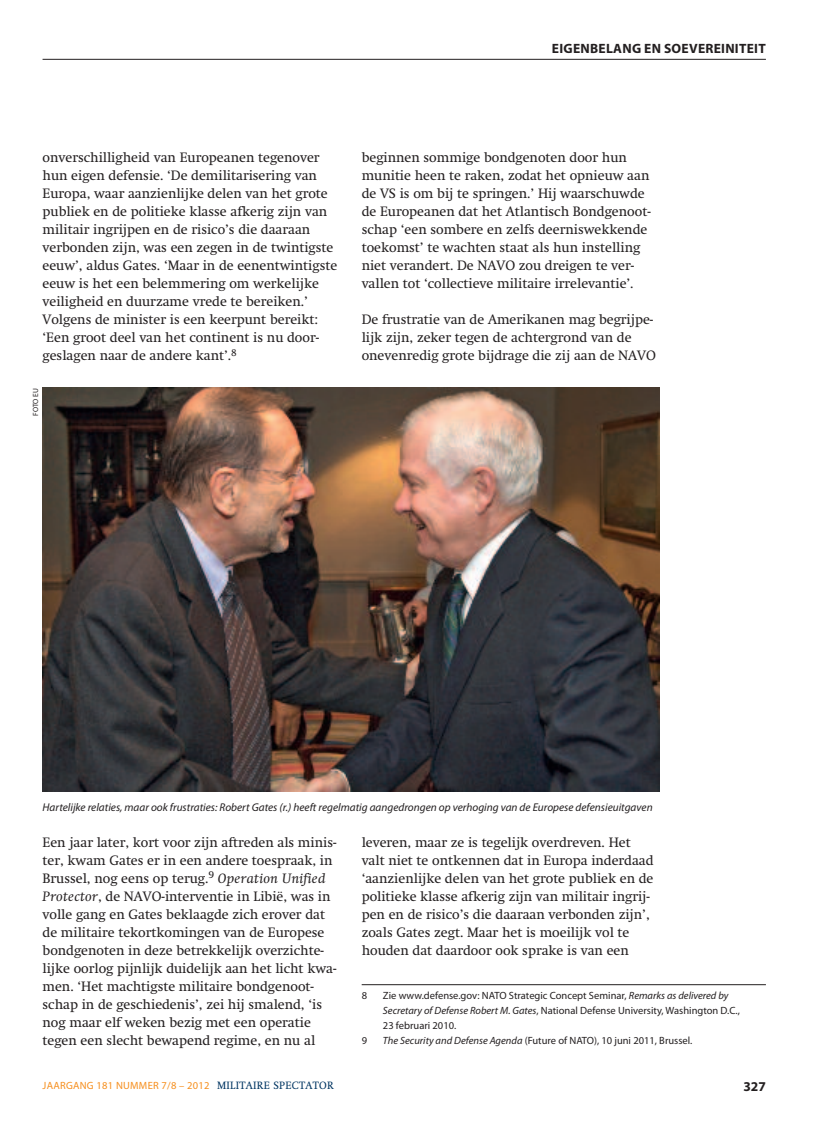
<style>
.page{position:relative;width:817px;height:1136px;background:#fff}
.page>*{position:absolute;margin:0;border:0;box-sizing:border-box;transform-origin:0 0}
.t1{font:13.5px/18px "Swift";color:#231f20}
.t2{font:700 13.5px "Myriad Pro";letter-spacing:.02em;color:#231f20}
.t3{font:italic 11.25px "Myriad Pro";color:#231f20}
.t4{font:10.5px/15px "Myriad Pro";color:#231f20}
.t5{font:10.5px "Myriad Pro";letter-spacing:.025em;color:#f68f1e}
.t6{font:7.5px "Myriad Pro";letter-spacing:.005em;color:#231f20}
.s1{font-style:italic}
.s2{font-family:"Swift";color:#003562}
</style>
<div class="page">
<hr style="left:43px;top:59px;width:722px;height:1px;background:#231f20">
<hr style="left:361px;top:984px;width:404px;height:1px;background:#231f20">
<img style="left:43px;top:388px;width:616px;height:403px">
<p class="t2" style="left:552px;top:43px;width:215px">EIGENBELANG EN SOEVEREINITEIT</p>
<p class="t1" style="left:43px;top:150px;width:296px">onverschilligheid van Europeanen tegenover hun eigen defensie. ‘De demilitarisering van Europa, waar aanzienlijke delen van het grote publiek en de politieke klasse afkerig zijn van militair ingrijpen en de risico’s die daaraan verbonden zijn, was een zegen in de twintigste eeuw’, aldus Gates. ‘Maar in de eenentwintigste eeuw is het een belemmering om werkelijke veiligheid en duurzame vrede te bereiken.’ Volgens de minister is een keerpunt bereikt: ‘Een groot deel van het continent is nu door&shy;geslagen naar de andere kant’.<sup>8</sup></p>
<p class="t6" style="left:33px;top:416px;width:30px;rotate:-90deg">FOTO EU</p>
<p class="t1" style="left:361px;top:150px;width:290px">beginnen sommige bondgenoten door hun munitie heen te raken, zodat het opnieuw aan de VS is om bij te springen.’ Hij waarschuwde de Europeanen dat het Atlantisch Bondgenoot&shy;schap ‘een sombere en zelfs deerniswekkende toekomst’ te wachten staat als hun instelling niet verandert. De NAVO zou dreigen te ver&shy;vallen tot ‘collectieve militaire irrelevantie’.</p>
<p class="t1" style="left:361px;top:312px;width:296px">De frustratie van de Amerikanen mag begrijpe&shy;lijk zijn, zeker tegen de achtergrond van de onevenredig grote bijdrage die zij aan de NAVO</p>
<p class="t3" style="left:43px;top:802px;width:611px">Hartelijke relaties, maar ook frustraties: Robert Gates (r.) heeft regelmatig aangedrongen op verhoging van de Europese defensieuitgaven</p>
<p class="t1" style="left:43px;top:834px;width:295px">Een jaar later, kort voor zijn aftreden als minis&shy;ter, kwam Gates er in een andere toespraak, in Brussel, nog eens op terug.<sup>9</sup> <span class="s1">Operation Unified Protector</span>, de NAVO-interventie in Libië, was in volle gang en Gates beklaagde zich erover dat de militaire tekortkomingen van de Europese bondgenoten in deze betrekkelijk overzichte&shy;lijke oorlog pijnlijk duidelijk aan het licht kwa&shy;men. ‘Het machtigste militaire bondgenoot&shy;schap in de geschiedenis’, zei hij smalend, ‘is nog maar elf weken bezig met een operatie tegen een slecht bewapend regime, en nu al</p>
<p class="t1" style="left:361px;top:834px;width:293px">leveren, maar ze is tegelijk overdreven. Het valt niet te ontkennen dat in Europa inderdaad ‘aanzienlijke delen van het grote publiek en de politieke klasse afkerig zijn van militair ingrij&shy;pen en de risico’s die daaraan verbonden zijn’, zoals Gates zegt. Maar het is moeilijk vol te houden dat daardoor ook sprake is van een</p>
<p class="t4" style="left:361px;top:989px;width:7px">8</p>
<p class="t4" style="left:383px;top:989px;width:358px">Zie www.defense.gov: NATO Strategic Concept Seminar, <span class="s1">Remarks as delivered by<br>Secretary of Defense Robert M. Gates</span>, National Defense University, Washington D.C.,<br>23 februari 2010.</p>
<p class="t4" style="left:361px;top:1034px;width:7px">9</p>
<p class="t4" style="left:383px;top:1034px;width:311px"><span class="s1">The Security and Defense Agenda</span> (Future of NATO), 10 juni 2011, Brussel.</p>
<p class="t5" style="left:43px;top:1080px;width:292px">JAARGANG 181 NUMMER 7/8 – 2012 <span class="s2">MILITAIRE SPECTATOR</span></p>
<p class="t2" style="left:743px;top:1081px;width:24px">327</p>
</div>
